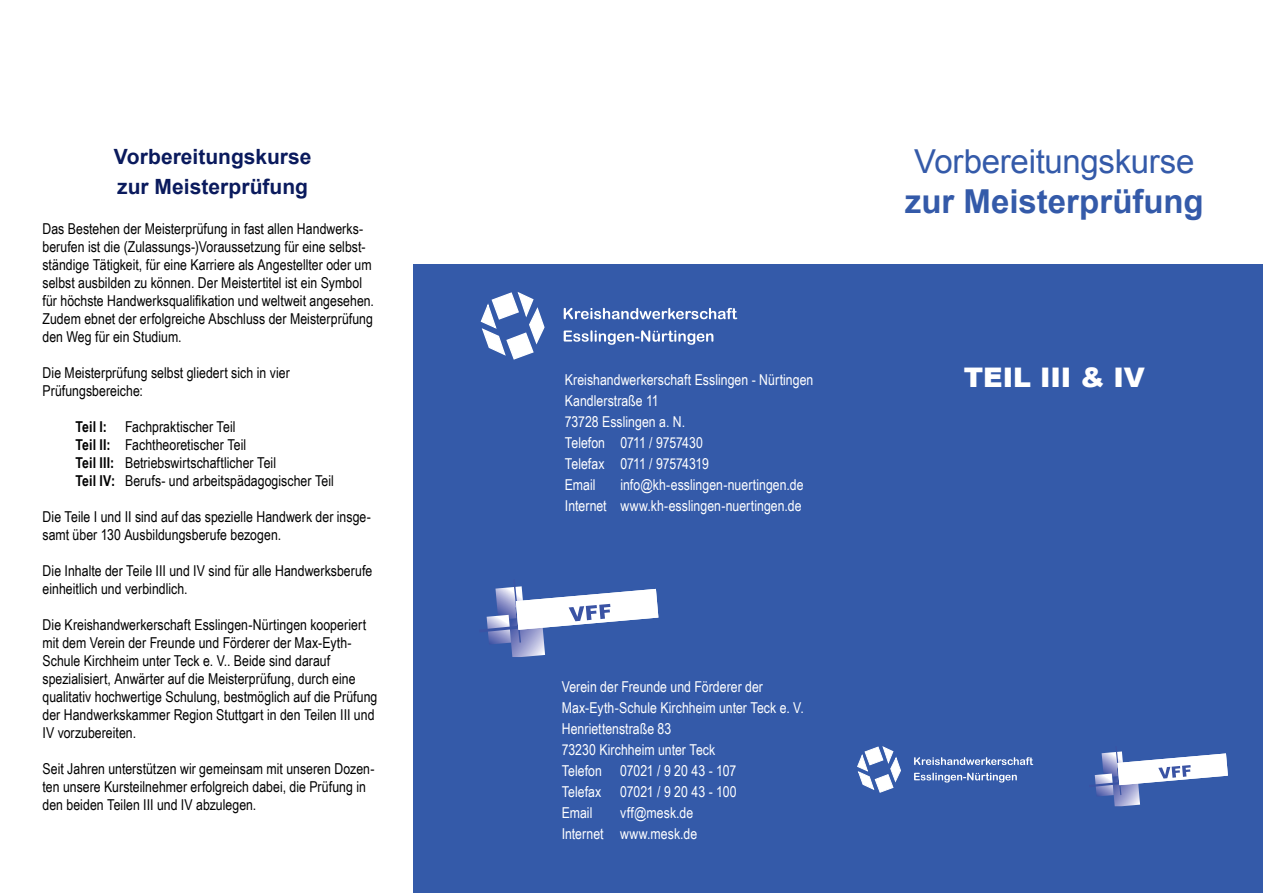
<style>
.page{position:relative;width:1263px;height:893px;background:#fff}
.page>*{position:absolute;margin:0;border:0;box-sizing:border-box;transform-origin:0 0}
.t1{font:33px "Arial";letter-spacing:-.01em;color:#345aa9}
.t2{font:700 33px "Arial";color:#345aa9}
.t3{font:900 27px "Arial";letter-spacing:-.005em;color:#fff}
.t4{font:700 21px/30px "Arial";color:#0a1a5d}
.t5{font:15px/18px "Arial Narrow";color:#000}
.t6{font:15px/21px "Arial Narrow";color:#fff}
.s1{font-weight:700}
</style>
<div class="page">
<div style="left:414px;top:264px;width:849px;height:629px;background:#345aa9"></div>
<svg style="left:486px;top:586px;width:172px;height:71px"></svg>
<svg style="left:914px;top:757px;width:119px;height:8px"></svg>
<svg style="left:914px;top:773px;width:103px;height:9px"></svg>
<svg style="left:857px;top:746px;width:44px;height:47px"></svg>
<svg style="left:1094px;top:751px;width:134px;height:55px"></svg>
<svg style="left:564px;top:308px;width:173px;height:11px"></svg>
<svg style="left:564px;top:330px;width:149px;height:15px"></svg>
<svg style="left:480px;top:292px;width:65px;height:68px"></svg>
<h3 class="t4" style="left:114px;top:142px;width:199px">Vorbereitungskurse zur Meisterprüfung</h3>
<p class="t5" style="left:43px;top:219px;width:333px">Das Bestehen der Meisterprüfung in fast allen Handwerks&shy;berufen ist die (Zulassungs-)Voraussetzung für eine selbst&shy;ständige Tätigkeit, für eine Karriere als Angestellter oder um selbst ausbilden zu können. Der Meistertitel ist ein Symbol für höchste Handwerksqualifikation und weltweit angesehen.<br>Zudem ebnet der erfolgreiche Abschluss der Meisterprüfung den Weg für ein Studium.</p>
<p class="t5" style="left:43px;top:363px;width:249px">Die Meisterprüfung selbst gliedert sich in vier<br>Prüfungsbereiche:</p>
<p class="t5" style="left:76px;top:417px;width:260px"><span class="s1">Teil I:</span> Fachpraktischer Teil<br><span class="s1">Teil II:</span> Fachtheoretischer Teil<br><span class="s1">Teil III:</span> Betriebswirtschaftlicher Teil<br><span class="s1">Teil IV:</span> Berufs- und arbeitspädagogischer Teil</p>
<p class="t5" style="left:43px;top:507px;width:330px">Die Teile I und II sind auf das spezielle Handwerk der insge&shy;samt über 130 Ausbildungsberufe bezogen.</p>
<p class="t5" style="left:43px;top:561px;width:331px">Die Inhalte der Teile III und IV sind für alle Handwerksberufe einheitlich und verbindlich.</p>
<p class="t5" style="left:43px;top:615px;width:336px">Die Kreishandwerkerschaft Esslingen-Nürtingen kooperiert mit dem Verein der Freunde und Förderer der Max-Eyth-Schule Kirchheim unter Teck e. V.. Beide sind darauf spezialisiert, Anwärter auf die Meisterprüfung, durch eine qualitativ hochwertige Schulung, bestmöglich auf die Prüfung der Handwerkskammer Region Stuttgart in den Teilen III und IV vorzubereiten.</p>
<p class="t5" style="left:43px;top:759px;width:333px">Seit Jahren unterstützen wir gemeinsam mit unseren Dozen&shy;ten unsere Kursteilnehmer erfolgreich dabei, die Prüfung in den beiden Teilen III und IV abzulegen.</p>
<p class="t6" style="left:565px;top:368px;width:250px">Kreishandwerkerschaft Esslingen - Nürtingen<br>Kandlerstraße 11<br>73728 Esslingen a. N.<br>Telefon 0711 / 9757430<br>Telefax 0711 / 97574319<br>Email</p>
<p class="t6" style="left:565px;top:473px;width:240px;text-align:right">info@kh-esslingen-nuertingen.de<br>Internet www.kh-esslingen-nuertingen.de</p>
<p class="t6" style="left:562px;top:676px;width:244px">Verein der Freunde und Förderer der<br>Max-Eyth-Schule Kirchheim unter Teck e. V.<br>Henriettenstraße 83<br>73230 Kirchheim unter Teck<br>Telefon 07021 / 9 20 43 - 107<br>Telefax</p>
<p class="t6" style="left:620px;top:781px;width:118px">07021 / 9 20 43 - 100</p>
<p class="t6" style="left:562px;top:802px;width:137px;text-align:right">vff@mesk.de<br>Internet www.mesk.de</p>
<p class="t6" style="left:562px;top:802px;width:32px">Email</p>
<h1 class="t1" style="left:914px;top:140px;width:282px">Vorbereitungskurse</h1>
<h1 class="t2" style="left:905px;top:180px;width:300px">zur Meisterprüfung</h1>
<h2 class="t3" style="left:964px;top:358px;width:183px">TEIL III &amp; IV</h2>
</div>
